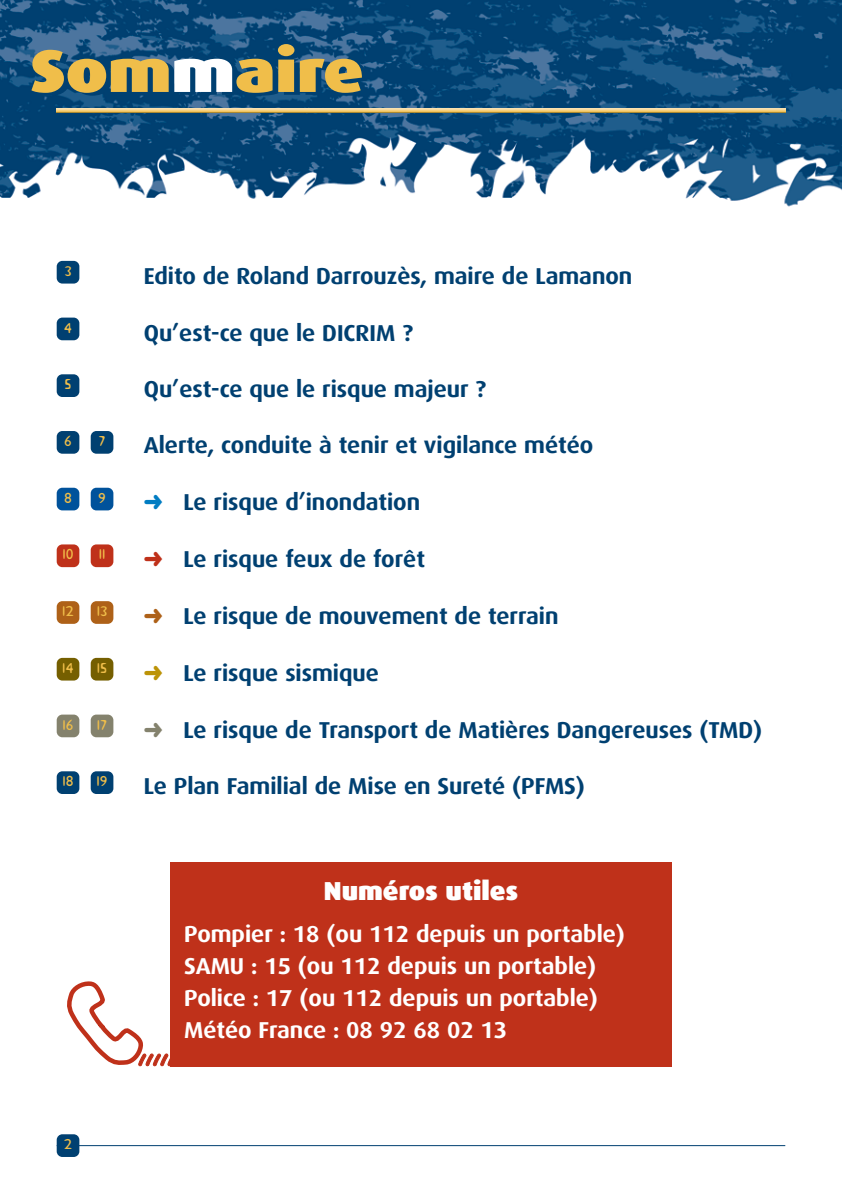
<style>
.page{position:relative;width:842px;height:1191px;background:#fff}
.page>*{position:absolute;margin:0;border:0;box-sizing:border-box;transform-origin:0 0}
.t1{font:900 60px "Dax Wide";color:#f0be4a}
.t2{font:900 26px "Dax Wide";color:#fff;scale:.9 1}
.t3{font:700 23px "Dax Wide";color:#004071;scale:.9 1}
.t4{font:700 23px/32px "Dax Wide";color:#fff;scale:.9 1}
.t5{font:16px "Vision";color:#f0be4a}
.s1{color:#004071}
.s2{color:#fff}
.s3{color:#007cc2}
.s4{color:#bf311a}
.s5{color:#ae6118}
.s6{color:#bc9307}
.s7{color:#84826d}
</style>
<div class="page">
<img style="left:0;top:0;width:842px;height:207px">
<img style="left:57px;top:108px;width:728px;height:4px">
<hr style="left:57px;top:1145px;width:728px;height:1px;background:#004071">
<div style="left:57px;top:1134px;width:22px;height:23px;background:#004071;border-radius:6px"></div>
<div style="left:57px;top:261px;width:22px;height:22px;background:#004071;border-radius:6px"></div>
<div style="left:57px;top:317px;width:22px;height:23px;background:#004071;border-radius:6px"></div>
<div style="left:57px;top:374px;width:22px;height:23px;background:#004071;border-radius:6px"></div>
<div style="left:57px;top:431px;width:22px;height:23px;background:#004071;border-radius:6px"></div>
<div style="left:91px;top:431px;width:22px;height:23px;background:#004071;border-radius:6px"></div>
<div style="left:57px;top:488px;width:22px;height:22px;background:#00529b;border-radius:6px"></div>
<div style="left:91px;top:488px;width:22px;height:22px;background:#00529b;border-radius:6px"></div>
<div style="left:57px;top:544px;width:22px;height:23px;background:#bf311a;border-radius:6px"></div>
<div style="left:91px;top:544px;width:22px;height:23px;background:#bf311a;border-radius:6px"></div>
<div style="left:57px;top:601px;width:22px;height:23px;background:#ae6118;border-radius:6px"></div>
<div style="left:91px;top:601px;width:22px;height:23px;background:#ae6118;border-radius:6px"></div>
<div style="left:57px;top:658px;width:22px;height:22px;background:#755f00;border-radius:6px"></div>
<div style="left:91px;top:658px;width:22px;height:22px;background:#755f00;border-radius:6px"></div>
<div style="left:57px;top:714px;width:22px;height:23px;background:#84826d;border-radius:6px"></div>
<div style="left:91px;top:714px;width:22px;height:23px;background:#84826d;border-radius:6px"></div>
<div style="left:57px;top:771px;width:22px;height:23px;background:#004071;border-radius:6px"></div>
<div style="left:91px;top:771px;width:22px;height:23px;background:#004071;border-radius:6px"></div>
<div style="left:170px;top:862px;width:502px;height:204px;background:#bf311a"></div>
<svg style="left:67px;top:981px;width:123px;height:86px"></svg>
<h1 class="t1" style="left:36px;top:45px;width:329px"><span class="s1">Som</span><span class="s2">m</span>aire</h1>
<p class="t5" style="left:64px;top:265px;width:9px">3</p>
<p class="t5" style="left:64px;top:322px;width:10px">4</p>
<p class="t5" style="left:65px;top:379px;width:8px">5</p>
<p class="t5" style="left:64px;top:435px;width:9px">6</p>
<p class="t5" style="left:98px;top:435px;width:9px">7</p>
<p class="t5" style="left:64px;top:492px;width:9px">8</p>
<p class="t5" style="left:98px;top:492px;width:9px">9</p>
<p class="t5" style="left:62px;top:549px;width:13px">10</p>
<p class="t5" style="left:99px;top:549px;width:8px">11</p>
<p class="t5" style="left:62px;top:605px;width:13px">12</p>
<p class="t5" style="left:97px;top:605px;width:12px">13</p>
<p class="t5" style="left:62px;top:662px;width:13px">14</p>
<p class="t5" style="left:97px;top:662px;width:12px">15</p>
<p class="t5" style="left:63px;top:719px;width:12px">16</p>
<p class="t5" style="left:97px;top:719px;width:12px">17</p>
<p class="t5" style="left:62px;top:775px;width:13px">18</p>
<p class="t5" style="left:97px;top:775px;width:13px">19</p>
<p class="t3" style="left:144px;top:266px;width:544px">Edito de Roland Darrouzès, maire de Lamanon</p>
<p class="t3" style="left:144px;top:322px;width:301px">Qu’est-ce que le DICRIM ?</p>
<p class="t3" style="left:144px;top:379px;width:382px">Qu’est-ce que le risque majeur ?</p>
<p class="t3" style="left:144px;top:435px;width:501px">Alerte, conduite à tenir et vigilance météo</p>
<p class="t3" style="left:144px;top:492px;width:309px"><span class="s3">➜</span> Le risque d’inondation</p>
<p class="t3" style="left:144px;top:549px;width:314px"><span class="s4">➜</span> Le risque feux de forêt</p>
<p class="t3" style="left:144px;top:606px;width:462px"><span class="s5">➜</span> Le risque de mouvement de terrain</p>
<p class="t3" style="left:144px;top:662px;width:263px"><span class="s6">➜</span> Le risque sismique</p>
<p class="t3" style="left:144px;top:719px;width:689px"><span class="s7">➜</span> Le risque de Transport de Matières Dangereuses (TMD)</p>
<p class="t3" style="left:144px;top:776px;width:492px">Le Plan Familial de Mise en Sureté (PFMS)</p>
<p class="t2" style="left:324px;top:880px;width:217px">Numéros utiles</p>
<p class="t4" style="left:184px;top:920px;width:491px">Pompier : 18 (ou 112 depuis un portable)<br>SAMU : 15 (ou 112 depuis un portable)<br>Police : 17 (ou 112 depuis un portable)<br>Météo France : 08 92 68 02 13</p>
<p class="t5" style="left:64px;top:1138px;width:10px">2</p>
</div>
